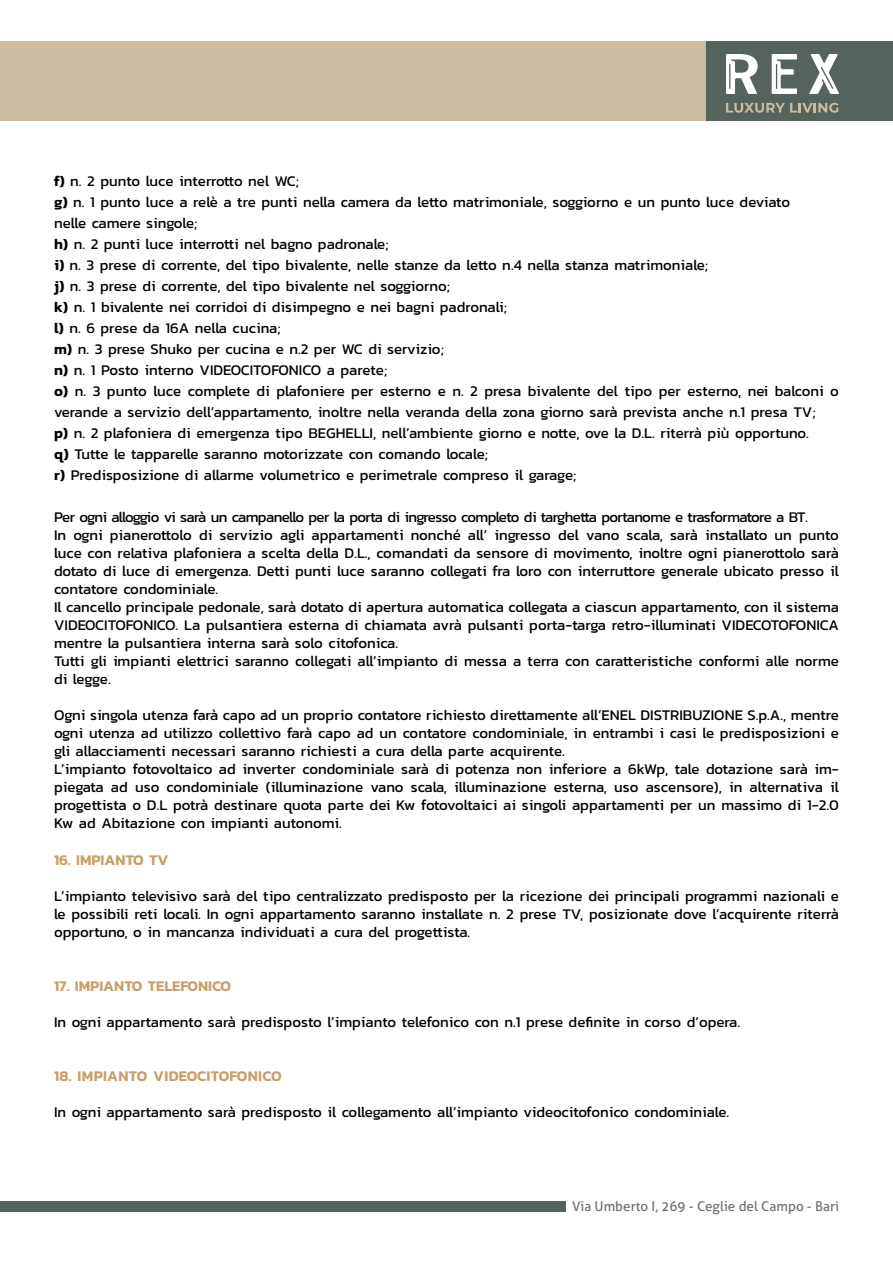
<style>
.page{position:relative;width:893px;height:1263px;background:#fff}
.page>*{position:absolute;margin:0;border:0;box-sizing:border-box;transform-origin:0 0}
.t1{font:15px/18px "Kanit";color:#000}
.t2{font:600 15px "Kanit";color:#ca9e67}
.t3{font:600 15px "Kanit";letter-spacing:.02em;color:#ca9e67}
.t4{font:13.5px "Aller";color:#706f6f}
.s1{font-weight:600}
</style>
<div class="page">
<div style="left:0;top:41px;width:821px;height:79px;background:#cbbba0"></div>
<div style="left:707px;top:41px;width:186px;height:79px;background:#56635d"></div>
<div style="left:0;top:1201px;width:566px;height:11px;background:#56635d"></div>
<svg style="left:726px;top:103px;width:112px;height:10px"></svg>
<svg style="left:726px;top:54px;width:32px;height:40px"></svg>
<svg style="left:772px;top:54px;width:25px;height:40px"></svg>
<svg style="left:809px;top:54px;width:30px;height:40px"></svg>
<p class="t1" style="left:54px;top:170px;width:786px;line-height:21px"><span class="s1">f)</span> n. 2 punto luce interrotto nel WC;<br><span class="s1">g)</span> n. 1 punto luce a relè a tre punti nella camera da letto matrimoniale, soggiorno e un punto luce deviato<br>nelle camere singole;<br><span class="s1">h)</span> n. 2 punti luce interrotti nel bagno padronale;<br><span class="s1">i)</span> n. 3 prese di corrente, del tipo bivalente, nelle stanze da letto n.4 nella stanza matrimoniale;<br><span class="s1">j)</span> n. 3 prese di corrente, del tipo bivalente nel soggiorno;<br><span class="s1">k)</span> n. 1 bivalente nei corridoi di disimpegno e nei bagni padronali;<br><span class="s1">l)</span> n. 6 prese da 16A nella cucina;<br><span class="s1">m)</span> n. 3 prese Shuko per cucina e n.2 per WC di servizio;<br><span class="s1">n)</span> n. 1 Posto interno VIDEOCITOFONICO a parete;<br><span class="s1">o)</span> n. 3 punto luce complete di plafoniere per esterno e n. 2 presa bivalente del tipo per esterno, nei balconi o verande a servizio dell’appartamento, inoltre nella veranda della zona giorno sarà prevista anche n.1 presa TV;<br><span class="s1">p)</span> n. 2 plafoniera di emergenza tipo BEGHELLI, nell’ambiente giorno e notte, ove la D.L. riterrà più opportuno.<br><span class="s1">q)</span> Tutte le tapparelle saranno motorizzate con comando locale;<br><span class="s1">r)</span> Predisposizione di allarme volumetrico e perimetrale compreso il garage;</p>
<p class="t1" style="left:54px;top:507px;width:786px">Per ogni alloggio vi sarà un campanello per la porta di ingresso completo di targhetta portanome e trasformatore a BT.<br>In ogni pianerottolo di servizio agli appartamenti nonché all’ ingresso del vano scala, sarà installato un punto luce con relativa plafoniera a scelta della D.L., comandati da sensore di movimento, inoltre ogni pianerottolo sarà dotato di luce di emergenza. Detti punti luce saranno collegati fra loro con interruttore generale ubicato presso il contatore condominiale.<br>Il cancello principale pedonale, sarà dotato di apertura automatica collegata a ciascun appartamento, con il sistema VIDEOCITOFONICO. La pulsantiera esterna di chiamata avrà pulsanti porta-targa retro-illuminati VIDECOTOFONICA mentre la pulsantiera interna sarà solo citofonica.<br>Tutti gli impianti elettrici saranno collegati all’impianto di messa a terra con caratteristiche conformi alle norme di legge.</p>
<p class="t1" style="left:54px;top:705px;width:786px">Ogni singola utenza farà capo ad un proprio contatore richiesto direttamente all’ENEL DISTRIBUZIONE S.p.A., mentre ogni utenza ad utilizzo collettivo farà capo ad un contatore condominiale, in entrambi i casi le predisposizioni e gli allacciamenti necessari saranno richiesti a cura della parte acquirente.<br>L’impianto fotovoltaico ad inverter condominiale sarà di potenza non inferiore a 6kWp, tale dotazione sarà im&shy;piegata ad uso condominiale (illuminazione vano scala, illuminazione esterna, uso ascensore), in alternativa il progettista o D.L potrà destinare quota parte dei Kw fotovoltaici ai singoli appartamenti per un massimo di 1-2.0<br>Kw ad Abitazione con impianti autonomi.</p>
<p class="t2" style="left:54px;top:849px;width:116px">16. IMPIANTO TV</p>
<p class="t1" style="left:54px;top:887px;width:786px;text-align:justify">L’impianto televisivo sarà del tipo centralizzato predisposto per la ricezione dei principali programmi nazionali e le possibili reti locali. In ogni appartamento saranno installate n. 2 prese TV, posizionate dove l’acquirente riterrà opportuno, o in mancanza individuati a cura del progettista.</p>
<p class="t2" style="left:54px;top:975px;width:179px">17. IMPIANTO TELEFONICO</p>
<p class="t1" style="left:54px;top:1013px;width:688px">In ogni appartamento sarà predisposto l’impianto telefonico con n.1 prese definite in corso d’opera.</p>
<p class="t3" style="left:54px;top:1065px;width:229px">18. IMPIANTO VIDEOCITOFONICO</p>
<p class="t1" style="left:54px;top:1103px;width:677px">In ogni appartamento sarà predisposto il collegamento all’impianto videocitofonico condominiale.</p>
<p class="t4" style="left:572px;top:1198px;width:268px">Via Umberto I, 269 - Ceglie del Campo - Bari</p>
</div>
